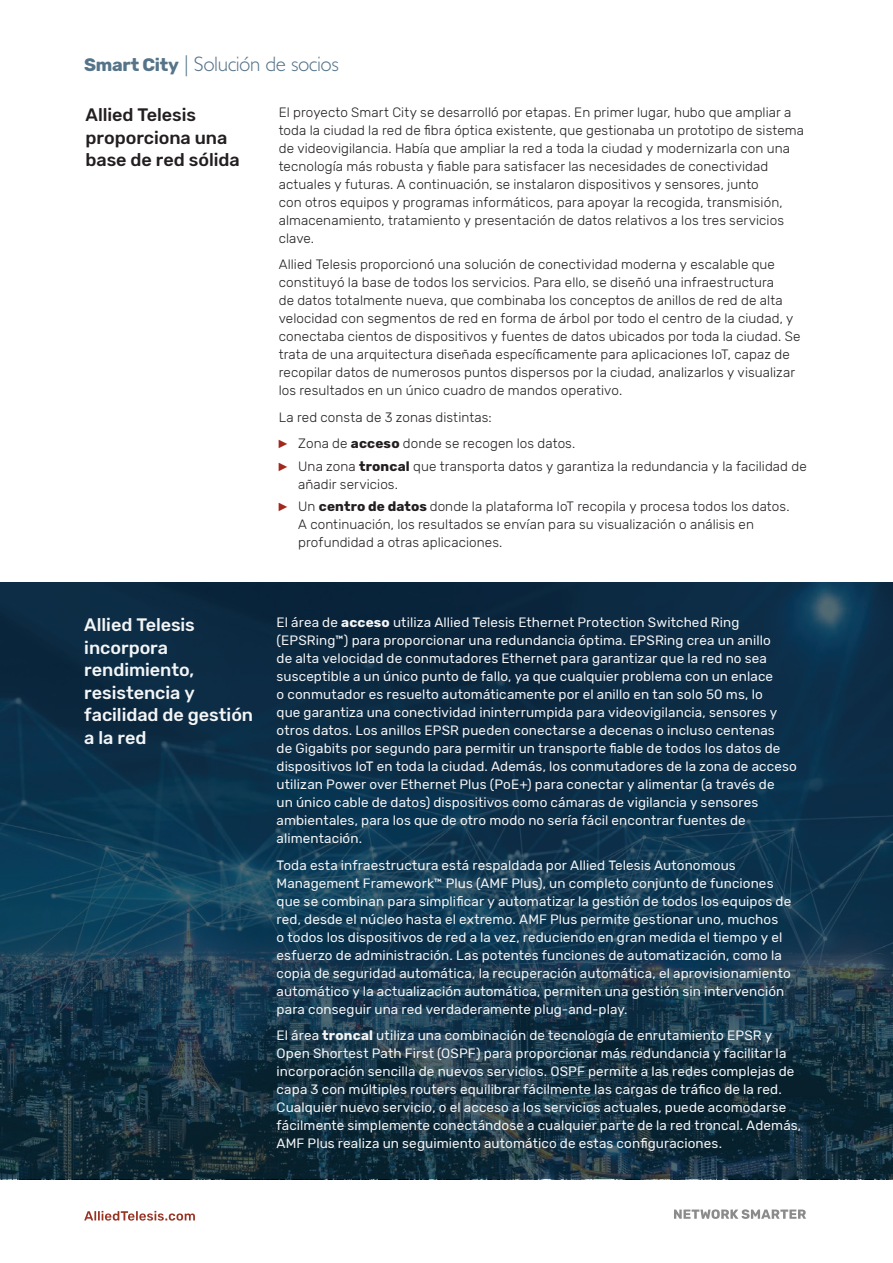
<style>
.page{position:relative;width:893px;height:1263px;background:#fff}
.page>*{position:absolute;margin:0;border:0;box-sizing:border-box;transform-origin:0 0}
.t1{font:300 21px "Gill Sans Std";letter-spacing:-.02em;color:#567489}
.t2{font:500 18px/22.5px "Rubik";letter-spacing:-.005em;color:#f4f5f6}
.t3{font:500 18px/22.5px "Rubik";letter-spacing:-.005em;color:#231f20}
.t4{font:13.5px/18px "Rubik";letter-spacing:.01em;color:#f4f5f6}
.t5{font:300 13.5px/18px "Rubik";letter-spacing:.005em;color:#231f20}
.s1{font-family:"Rubik";font-weight:700;font-size:18px}
.s2{font-family:"Arial Narrow";font-weight:400;font-size:12px;color:#a1281b}
.s3{font-weight:700}
</style>
<div class="page">
<svg style="left:0;top:583px;width:893px;height:596px;background:#113248"></svg>
<svg style="left:84px;top:1211px;width:111px;height:9px"></svg>
<svg style="left:674px;top:1209px;width:132px;height:10px"></svg>
<h1 class="t1" style="left:84px;top:52px;width:256px"><span class="s1">Smart City</span> | Solución de socios</h1>
<h2 class="t3" style="left:85px;top:104px;width:156px">Allied Telesis proporciona una base de red sólida</h2>
<p class="t5" style="left:279px;top:103px;width:527px">El proyecto Smart City se desarrolló por etapas. En primer lugar, hubo que ampliar a toda la ciudad la red de fibra óptica existente, que gestionaba un prototipo de sistema de videovigilancia. Había que ampliar la red a toda la ciudad y modernizarla con una tecnología más robusta y fiable para satisfacer las necesidades de conectividad actuales y futuras. A continuación, se instalaron dispositivos y sensores, junto<br>con otros equipos y programas informáticos, para apoyar la recogida, transmisión, almacenamiento, tratamiento y presentación de datos relativos a los tres servicios clave.</p>
<p class="t5" style="left:279px;top:256px;width:523px">Allied Telesis proporcionó una solución de conectividad moderna y escalable que constituyó la base de todos los servicios. Para ello, se diseñó una infraestructura<br>de datos totalmente nueva, que combinaba los conceptos de anillos de red de alta velocidad con segmentos de red en forma de árbol por todo el centro de la ciudad, y conectaba cientos de dispositivos y fuentes de datos ubicados por toda la ciudad. Se trata de una arquitectura diseñada específicamente para aplicaciones IoT, capaz de recopilar datos de numerosos puntos dispersos por la ciudad, analizarlos y visualizar los resultados en un único cuadro de mandos operativo.</p>
<p class="t5" style="left:279px;top:404px;width:298px;line-height:26.5px">La red consta de 3 zonas distintas:<br><span class="s2">►</span> Zona de <span class="s3">acceso</span> donde se recogen los datos.</p>
<p class="t5" style="left:298px;top:457px;width:510px;text-indent:-20px"><span class="s2">►</span> Una zona <span class="s3">troncal</span> que transporta datos y garantiza la redundancia y la facilidad de añadir servicios.</p>
<p class="t5" style="left:298px;top:497px;width:493px;text-indent:-20px"><span class="s2">►</span> Un <span class="s3">centro de datos</span> donde la plataforma IoT recopila y procesa todos los datos.<br>A continuación, los resultados se envían para su visualización o análisis en profundidad a otras aplicaciones.</p>
<h2 class="t2" style="left:84px;top:614px;width:170px">Allied Telesis incorpora rendimiento, resistencia y facilidad de gestión a la red</h2>
<p class="t4" style="left:277px;top:614px;width:522px">El área de <span class="s3">acceso</span> utiliza Allied Telesis Ethernet Protection Switched Ring (EPSRing™) para proporcionar una redundancia óptima. EPSRing crea un anillo<br>de alta velocidad de conmutadores Ethernet para garantizar que la red no sea susceptible a un único punto de fallo, ya que cualquier problema con un enlace<br>o conmutador es resuelto automáticamente por el anillo en tan solo 50 ms, lo<br>que garantiza una conectividad ininterrumpida para videovigilancia, sensores y otros datos. Los anillos EPSR pueden conectarse a decenas o incluso centenas<br>de Gigabits por segundo para permitir un transporte fiable de todos los datos de dispositivos IoT en toda la ciudad. Además, los conmutadores de la zona de acceso utilizan Power over Ethernet Plus (PoE+) para conectar y alimentar (a través de<br>un único cable de datos) dispositivos como cámaras de vigilancia y sensores ambientales, para los que de otro modo no sería fácil encontrar fuentes de alimentación.</p>
<p class="t4" style="left:277px;top:856px;width:516px">Toda esta infraestructura está respaldada por Allied Telesis Autonomous Management Framework™ Plus (AMF Plus), un completo conjunto de funciones que se combinan para simplificar y automatizar la gestión de todos los equipos de red, desde el núcleo hasta el extremo. AMF Plus permite gestionar uno, muchos<br>o todos los dispositivos de red a la vez, reduciendo en gran medida el tiempo y el esfuerzo de administración. Las potentes funciones de automatización, como la copia de seguridad automática, la recuperación automática, el aprovisionamiento automático y la actualización automática, permiten una gestión sin intervención para conseguir una red verdaderamente plug-and-play.</p>
<p class="t4" style="left:277px;top:1027px;width:526px">El área <span class="s3">troncal</span> utiliza una combinación de tecnología de enrutamiento EPSR y Open Shortest Path First (OSPF) para proporcionar más redundancia y facilitar la incorporación sencilla de nuevos servicios. OSPF permite a las redes complejas de capa 3 con múltiples routers equilibrar fácilmente las cargas de tráfico de la red.<br>Cualquier nuevo servicio, o el acceso a los servicios actuales, puede acomodarse fácilmente simplemente conectándose a cualquier parte de la red troncal. Además, AMF Plus realiza un seguimiento automático de estas configuraciones.</p>
</div>
